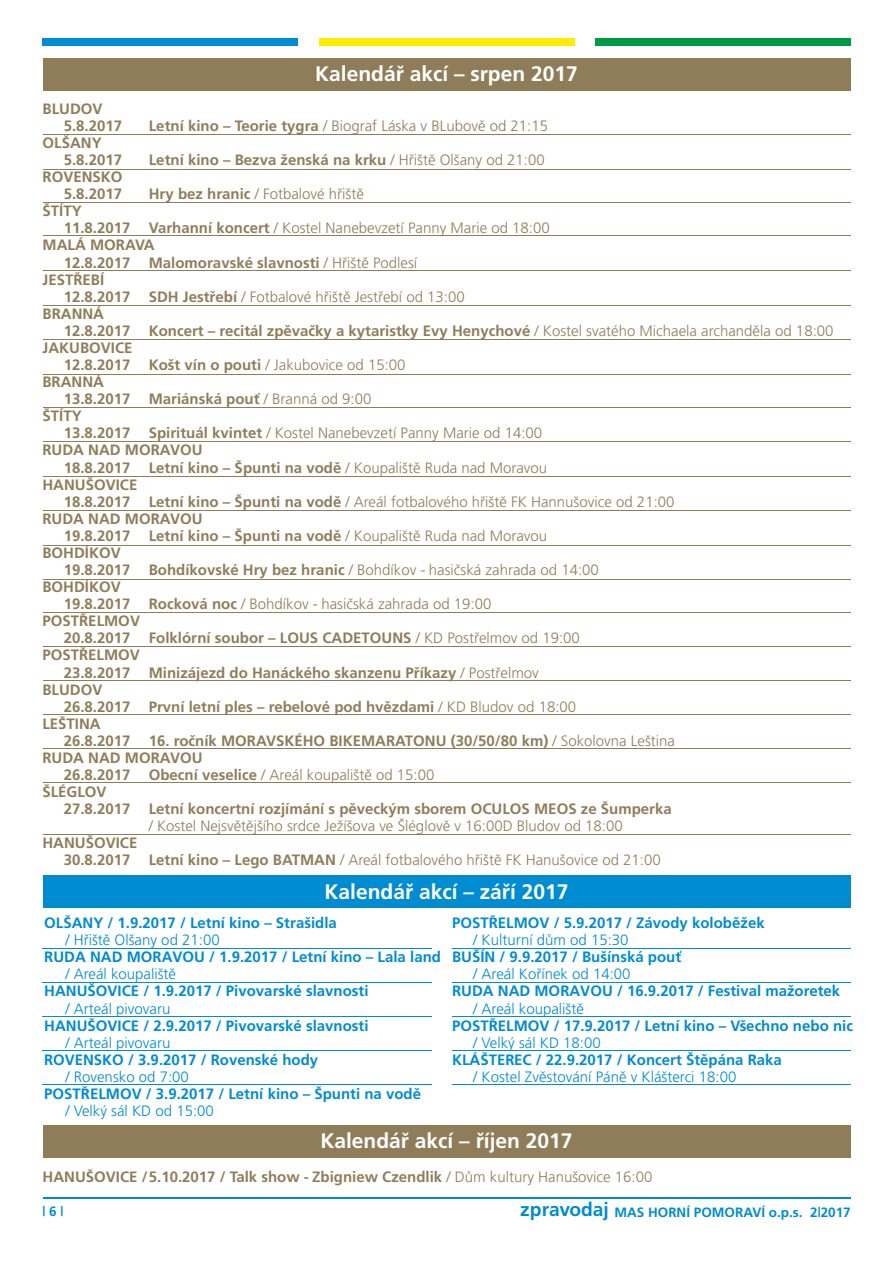
<style>
.page{position:relative;width:893px;height:1263px;background:#fff}
.page>*{position:absolute;margin:0;border:0;box-sizing:border-box;transform-origin:0 0}
.t1{font:700 21px "Frutiger CE";color:#fff}
.t2{font:700 15px/17.1px "Frutiger CE";color:#8f7d59}
.t3{font:300 15px/17.1px "Frutiger CE";color:#8f7d59}
.t4{font:700 15px "Frutiger CE";color:#008cd1}
.t5{font:300 15px "Frutiger CE";color:#008cd1}
.t6{font:700 13.5px "Frutiger CE";color:#008cd1}
.s1{font-weight:700}
.s2{font-weight:300}
.s3{font-size:19.2px}
</style>
<div class="page">
<div style="left:43px;top:38px;width:255px;height:7px;background:#008cd1"></div>
<div style="left:319px;top:38px;width:255px;height:7px;background:#ffed00"></div>
<div style="left:595px;top:38px;width:255px;height:7px;background:#009945"></div>
<hr style="left:43px;top:1197px;width:807px;height:2px;background:#008cd1">
<div style="left:43px;top:58px;width:807px;height:33px;background:#8f7d59"></div>
<hr style="left:43px;top:134px;width:807px;height:1px;background:#8f7d59">
<hr style="left:43px;top:235px;width:807px;height:1px;background:#8f7d59">
<hr style="left:43px;top:202px;width:807px;height:1px;background:#8f7d59">
<hr style="left:43px;top:169px;width:807px;height:1px;background:#8f7d59">
<hr style="left:43px;top:270px;width:807px;height:1px;background:#8f7d59">
<hr style="left:43px;top:305px;width:807px;height:1px;background:#8f7d59">
<hr style="left:43px;top:339px;width:807px;height:1px;background:#8f7d59">
<hr style="left:43px;top:374px;width:807px;height:1px;background:#8f7d59">
<hr style="left:43px;top:407px;width:807px;height:1px;background:#8f7d59">
<hr style="left:43px;top:442px;width:807px;height:1px;background:#8f7d59">
<hr style="left:43px;top:476px;width:807px;height:1px;background:#8f7d59">
<hr style="left:43px;top:510px;width:807px;height:1px;background:#8f7d59">
<hr style="left:43px;top:545px;width:807px;height:1px;background:#8f7d59">
<hr style="left:43px;top:579px;width:807px;height:1px;background:#8f7d59">
<hr style="left:43px;top:613px;width:807px;height:1px;background:#8f7d59">
<hr style="left:43px;top:647px;width:807px;height:1px;background:#8f7d59">
<hr style="left:43px;top:680px;width:807px;height:1px;background:#8f7d59">
<hr style="left:43px;top:714px;width:807px;height:1px;background:#8f7d59">
<hr style="left:43px;top:748px;width:807px;height:1px;background:#8f7d59">
<hr style="left:43px;top:782px;width:807px;height:1px;background:#8f7d59">
<hr style="left:43px;top:834px;width:807px;height:1px;background:#8f7d59">
<div style="left:43px;top:876px;width:807px;height:32px;background:#008cd1"></div>
<div style="left:43px;top:1125px;width:807px;height:32px;background:#8f7d59"></div>
<hr style="left:43px;top:949px;width:389px;height:1px;background:#008cd1">
<hr style="left:43px;top:982px;width:389px;height:1px;background:#008cd1">
<hr style="left:43px;top:1016px;width:389px;height:1px;background:#008cd1">
<hr style="left:43px;top:1051px;width:389px;height:1px;background:#008cd1">
<hr style="left:43px;top:1084px;width:389px;height:1px;background:#008cd1">
<hr style="left:452px;top:949px;width:398px;height:1px;background:#008cd1">
<hr style="left:452px;top:982px;width:398px;height:1px;background:#008cd1">
<hr style="left:452px;top:1016px;width:398px;height:1px;background:#008cd1">
<hr style="left:452px;top:1051px;width:398px;height:1px;background:#008cd1">
<hr style="left:452px;top:1084px;width:398px;height:1px;background:#008cd1">
<p class="t2" style="left:64px;top:101px;width:60px;text-indent:-21px">BLUDOV<br>5.8.2017</p>
<p class="t2" style="left:64px;top:135px;width:60px;text-indent:-21px">OLŠANY<br>5.8.2017</p>
<h1 class="t1" style="left:315px;top:65px;width:264px">Kalendář akcí– srpen 2017</h1>
<p class="t3" style="left:149px;top:118px;width:401px"><span class="s1">Letníkino – Teorie tygra</span> / Biograf Láska v BLubově od 21:15</p>
<p class="t2" style="left:149px;top:152px;width:397px">Letníkino – Bezva ženská na krku <span class="s2">/ Hřiště Olšany od 21:00</span></p>
<p class="t2" style="left:43px;top:169px;width:82px;text-align:right">ROVENSKO<br>5.8.2017</p>
<p class="t3" style="left:149px;top:186px;width:216px"><span class="s1">Hry bez hranic</span> / Fotbalové hřiště</p>
<p class="t2" style="left:43px;top:203px;width:41px">ŠTÍTY</p>
<p class="t3" style="left:64px;top:220px;width:487px"><span class="s1">11.8.2017 Varhanníkoncert</span> / Kostel NanebevzetíPanny Marie od 18:00</p>
<p class="t2" style="left:43px;top:238px;width:114px">MALÁ MORAVA</p>
<p class="t2" style="left:64px;top:255px;width:359px">12.8.2017 Malomoravské slavnosti <span class="s2">/ Hřiště Podlesí</span></p>
<p class="t2" style="left:43px;top:272px;width:67px">JESTŘEBÍ</p>
<p class="t3" style="left:64px;top:289px;width:402px"><span class="s1">12.8.2017 SDH Jestřebí</span>/ Fotbalové hřiště Jestřebíod 13:00</p>
<p class="t2" style="left:43px;top:306px;width:60px">BRANNÁ</p>
<p class="t2" style="left:64px;top:323px;width:771px">12.8.2017 Koncert – recitál zpěvačky a kytaristky Evy Henychové <span class="s2">/ Kostel svatého Michaela archanděla od 18:00</span></p>
<p class="t2" style="left:42px;top:340px;width:92px">JAKUBOVICE</p>
<p class="t2" style="left:64px;top:357px;width:343px">12.8.2017 Košt vín o pouti <span class="s2">/ Jakubovice od 15:00</span></p>
<p class="t2" style="left:42px;top:374px;width:60px">BRANNÁ</p>
<p class="t2" style="left:64px;top:391px;width:309px">13.8.2017 Mariánská pouť <span class="s2">/ Branná od 9:00</span></p>
<p class="t2" style="left:42px;top:409px;width:41px">ŠTÍTY</p>
<p class="t3" style="left:64px;top:425px;width:480px"><span class="s1">13.8.2017 Spirituál kvintet</span> / Kostel NanebevzetíPanny Marie od 14:00</p>
<p class="t2" style="left:42px;top:443px;width:162px">RUDA NAD MORAVOU</p>
<p class="t2" style="left:64px;top:460px;width:485px">18.8.2017 Letníkino – Špunti na vodě <span class="s2">/ Koupaliště Ruda nad Moravou</span></p>
<p class="t2" style="left:42px;top:477px;width:97px">HANUŠOVICE</p>
<p class="t3" style="left:64px;top:494px;width:612px"><span class="s1">18.8.2017 Letníkino – Špunti na vodě</span> / Areál fotbalového hřiště FK Hannušovice od 21:00</p>
<p class="t2" style="left:42px;top:511px;width:162px">RUDA NAD MORAVOU</p>
<p class="t2" style="left:64px;top:528px;width:485px">19.8.2017 Letníkino – Špunti na vodě <span class="s2">/ Koupaliště Ruda nad Moravou</span></p>
<p class="t2" style="left:42px;top:545px;width:80px">BOHDÍKOV</p>
<p class="t2" style="left:64px;top:562px;width:537px">19.8.2017 Bohdíkovské Hry bez hranic <span class="s2">/ Bohdíkov - hasičská zahrada od 14:00</span></p>
<p class="t2" style="left:42px;top:579px;width:80px">BOHDÍKOV</p>
<p class="t3" style="left:64px;top:596px;width:429px"><span class="s1">19.8.2017 Rocková noc</span> / Bohdíkov - hasičská zahrada od 19:00</p>
<p class="t2" style="left:42px;top:614px;width:99px">POSTŘELMOV</p>
<p class="t2" style="left:64px;top:631px;width:518px">20.8.2017 Folklórnísoubor – LOUS CADETOUNS <span class="s2">/ KD Postřelmov od 19:00</span></p>
<p class="t2" style="left:42px;top:648px;width:99px">POSTŘELMOV</p>
<p class="t2" style="left:64px;top:665px;width:477px">23.8.2017 Minizájezd do Hanáckého skanzenu Příkazy <span class="s2">/ Postřelmov</span></p>
<p class="t2" style="left:42px;top:682px;width:61px">BLUDOV</p>
<p class="t2" style="left:64px;top:699px;width:514px">26.8.2017 Prvníletníples – rebelové pod hvězdami <span class="s2">/ KD Bludov od 18:00</span></p>
<p class="t2" style="left:42px;top:716px;width:60px">LEŠTINA</p>
<p class="t2" style="left:64px;top:733px;width:613px">26.8.2017 16. ročník MORAVSKÉHO BIKEMARATONU (30/50/80 km) <span class="s2">/ Sokolovna Leština</span></p>
<p class="t2" style="left:42px;top:750px;width:162px">RUDA NAD MORAVOU</p>
<p class="t2" style="left:64px;top:767px;width:372px">26.8.2017 Obecníveselice <span class="s2">/ Areál koupaliště od 15:00</span></p>
<p class="t2" style="left:42px;top:784px;width:66px">ŠLÉGLOV</p>
<p class="t2" style="left:64px;top:801px;width:609px">27.8.2017 Letníkoncertnírozjímánís pěveckým sborem OCULOS MEOS ze Šumperka</p>
<p class="t3" style="left:149px;top:818px;width:475px">/ Kostel Nejsvětějšího srdce Ježíšova ve Šléglově v 16:00D Bludov od 18:00</p>
<p class="t3" style="left:64px;top:835px;width:598px;text-indent:-21px"><span class="s1">HANUŠOVICE<br>30.8.2017 Letníkino – Lego BATMAN</span> / Areál fotbalového hřiště FK Hanušovice od 21:00</p>
<h1 class="t1" style="left:324px;top:882px;width:245px">Kalendář akcí– září2017</h1>
<p class="t4" style="left:44px;top:917px;width:294px">OLŠANY / 1.9.2017 / Letníkino Strašidla</p>
<p class="t4" style="left:452px;top:917px;width:314px">POSTŘELMOV / 5.9.2017 / Závody koloběžek</p>
<p class="t5" style="left:473px;top:934px;width:157px">/ Kulturnídům od 15:30</p>
<p class="t4" style="left:452px;top:951px;width:233px">BUŠÍN / 9.9.2017 / Bušínská pouť</p>
<p class="t5" style="left:473px;top:968px;width:159px">/ Areál Kořínek od 14:00</p>
<p class="t4" style="left:452px;top:985px;width:390px">RUDA NAD MORAVOU / 16.9.2017 / Festival mažoretek</p>
<p class="t5" style="left:473px;top:1002px;width:112px">/ Areál koupaliště</p>
<p class="t4" style="left:452px;top:1019px;width:402px">POSTŘELMOV / 17.9.2017 / Letníkino – Všechno nebo nic</p>
<p class="t5" style="left:473px;top:1036px;width:129px">/ Velký sál KD 18:00</p>
<p class="t4" style="left:452px;top:1053px;width:331px">KLÁ ŠTEREC / 22.9.2017 / Koncert Štěpána Raka</p>
<p class="t5" style="left:473px;top:1070px;width:265px">/ Kostel ZvěstováníPáně v Klášterci 18:00</p>
<p class="t4" style="left:264px;top:917px;width:9px">–</p>
<p class="t5" style="left:65px;top:934px;width:156px">/ Hřiště Olšany od 21:00</p>
<p class="t4" style="left:44px;top:951px;width:398px">RUDA NAD MORAVOU / 1.9.2017 / Letníkino – Lala land</p>
<p class="t5" style="left:65px;top:968px;width:112px">/ Areál koupaliště</p>
<p class="t4" style="left:44px;top:985px;width:326px">HANUŠOVICE / 1.9.2017 / Pivovarské slavnosti</p>
<p class="t5" style="left:65px;top:1002px;width:106px">/ Arteál pivovaru</p>
<p class="t4" style="left:44px;top:1019px;width:326px">HANUŠOVICE / 2.9.2017 / Pivovarské slavnosti</p>
<p class="t5" style="left:65px;top:1036px;width:106px">/ Arteál pivovaru</p>
<p class="t4" style="left:44px;top:1053px;width:275px">ROVENSKO / 3.9.2017 / Rovenské hody</p>
<p class="t5" style="left:65px;top:1070px;width:125px">/ Rovensko od 7:00</p>
<p class="t4" style="left:44px;top:1087px;width:378px">POSTŘELMOV / 3.9.2017 / Letníkino – Špunti na vodě</p>
<p class="t5" style="left:65px;top:1104px;width:150px">/ Velký sál KD od 15:00</p>
<h1 class="t1" style="left:320px;top:1132px;width:254px">Kalendář akcí– říjen 2017</h1>
<p class="t2" style="left:43px;top:1170px;width:611px">HANUŠOVICE /5.10.2017 / Talk show - Zbigniew Czendlik <span class="s2">/ Dům kultury Hanušovice 16:00</span></p>
<p class="t6" style="left:43px;top:1205px;width:23px">| 6 |</p>
<p class="t6" style="left:520px;top:1206px;width:332px"><span class="s3">zpravodaj</span> MAS HORNÍPOMORAVÍo.p.s. 2|2017</p>
</div>
